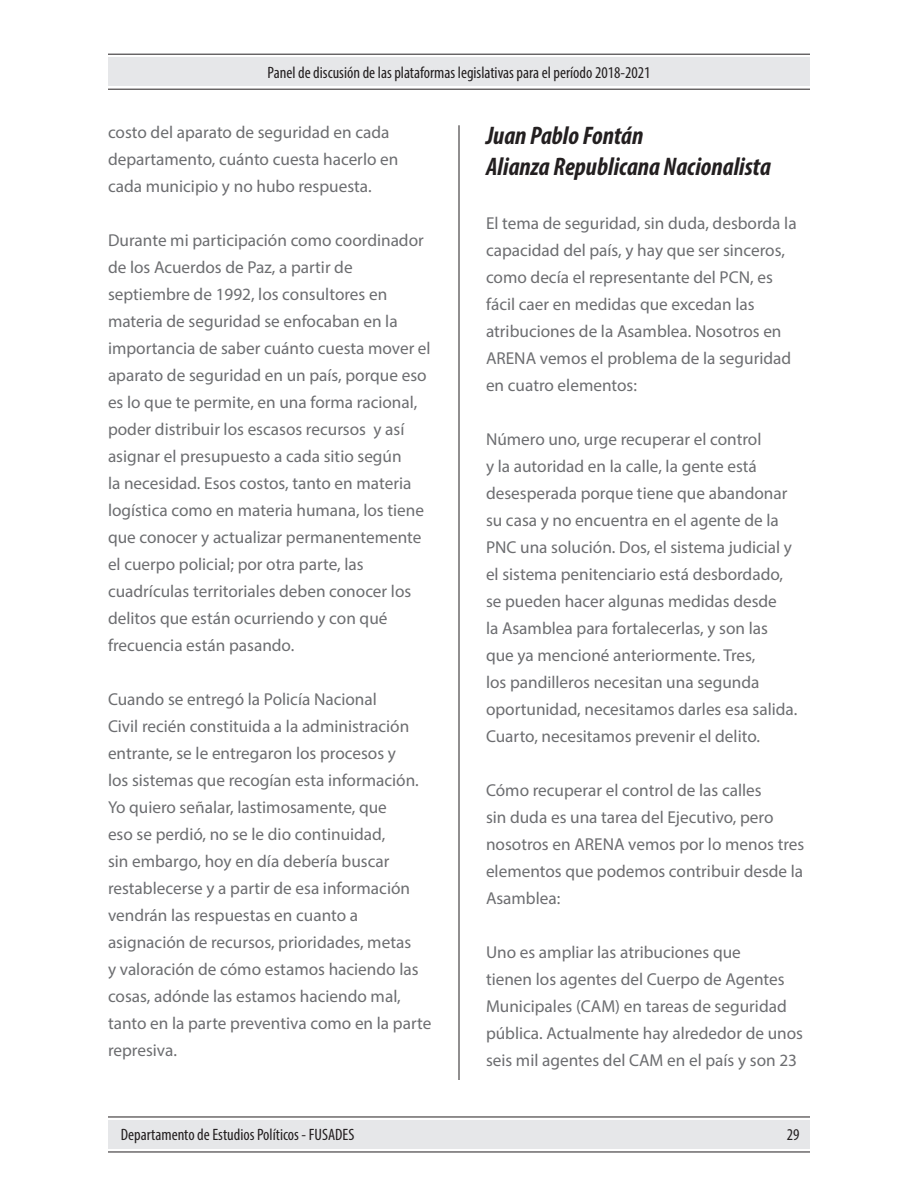
<style>
.page{position:relative;width:918px;height:1188px;background:#fff}
.page>*{position:absolute;margin:0;border:0;box-sizing:border-box;transform-origin:0 0}
.t1{font:italic 700 condensed 25.5px/30.6px "Myriad Pro";color:#231f20}
.t2{font:17.25px/27px "Myriad Pro";color:#6c6d70}
.t3{font:condensed 16.5px "Myriad Pro";color:#231f20}
</style>
<div class="page">
<div style="left:108px;top:1120px;width:702px;height:29px;background:#e6e7e9"></div>
<div style="left:108px;top:57px;width:702px;height:29px;background:#e6e7e9"></div>
<hr style="left:108px;top:1117px;width:702px;height:1px;background:#231f20">
<hr style="left:108px;top:1152px;width:702px;height:1px;background:#231f20">
<hr style="left:108px;top:54px;width:702px;height:1px;background:#231f20">
<hr style="left:108px;top:89px;width:702px;height:1px;background:#231f20">
<hr style="left:459px;top:125px;width:1px;height:955px;background:#231f20">
<p class="t3" style="left:268px;top:62px;width:384px">Panel de discusión de las plataformas legislativas para el período 2018-2021</p>
<p class="t2" style="left:108px;top:119px;width:292px">costo del aparato de seguridad en cada departamento, cuánto cuesta hacerlo en cada municipio y no hubo respuesta.</p>
<p class="t2" style="left:108px;top:227px;width:324px">Durante mi participación como coordinador de los Acuerdos de Paz, a partir de septiembre de 1992, los consultores en materia de seguridad se enfocaban en la importancia de saber cuánto cuesta mover el aparato de seguridad en un país, porque eso es lo que te permite, en una forma racional, poder distribuir los escasos recursos y así asignar el presupuesto a cada sitio según<br>la necesidad. Esos costos, tanto en materia logística como en materia humana, los tiene que conocer y actualizar permanentemente el cuerpo policial; por otra parte, las cuadrículas territoriales deben conocer los delitos que están ocurriendo y con qué frecuencia están pasando.</p>
<p class="t2" style="left:108px;top:686px;width:325px">Cuando se entregó la Policía Nacional<br>Civil recién constituida a la administración entrante, se le entregaron los procesos y<br>los sistemas que recogían esta información.<br>Yo quiero señalar, lastimosamente, que<br>eso se perdió, no se le dio continuidad,<br>sin embargo, hoy en día debería buscar restablecerse y a partir de esa información vendrán las respuestas en cuanto a asignación de recursos, prioridades, metas<br>y valoración de cómo estamos haciendo las cosas, adónde las estamos haciendo mal, tanto en la parte preventiva como en la parte represiva.</p>
<h1 class="t1" style="left:486px;top:120px;width:286px">Juan Pablo Fontán<br>Alianza Republicana Nacionalista</h1>
<p class="t2" style="left:486px;top:209px;width:312px">El tema de seguridad, sin duda, desborda la capacidad del país, y hay que ser sinceros, como decía el representante del PCN, es fácil caer en medidas que excedan las atribuciones de la Asamblea. Nosotros en ARENA vemos el problema de la seguridad en cuatro elementos:</p>
<p class="t2" style="left:486px;top:425px;width:313px">Número uno, urge recuperar el control<br>y la autoridad en la calle, la gente está desesperada porque tiene que abandonar su casa y no encuentra en el agente de la PNC una solución. Dos, el sistema judicial y el sistema penitenciario está desbordado, se pueden hacer algunas medidas desde<br>la Asamblea para fortalecerlas, y son las que ya mencioné anteriormente. Tres,<br>los pandilleros necesitan una segunda oportunidad, necesitamos darles esa salida.<br>Cuarto, necesitamos prevenir el delito.</p>
<p class="t2" style="left:486px;top:776px;width:320px">Cómo recuperar el control de las calles<br>sin duda es una tarea del Ejecutivo, pero nosotros en ARENA vemos por lo menos tres elementos que podemos contribuir desde la Asamblea:</p>
<p class="t2" style="left:486px;top:938px;width:319px">Uno es ampliar las atribuciones que<br>tienen los agentes del Cuerpo de Agentes Municipales (CAM) en tareas de seguridad pública. Actualmente hay alrededor de unos seis mil agentes del CAM en el país y son 23</p>
<p class="t3" style="left:121px;top:1125px;width:235px">Departamento de Estudios Políticos - FUSADES</p>
<p class="t3" style="left:787px;top:1125px;width:14px">29</p>
</div>
